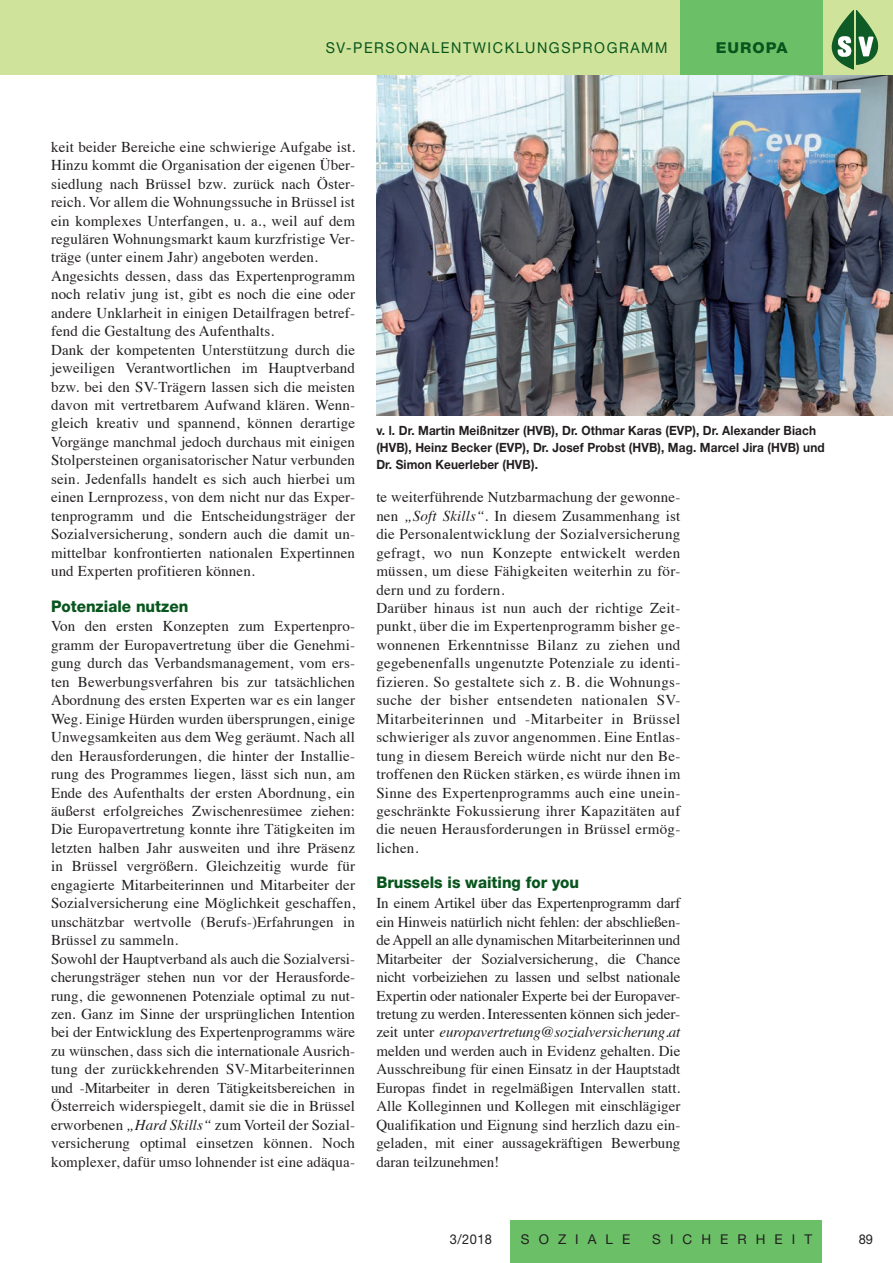
<style>
.page{position:relative;width:893px;height:1263px;background:#fff}
.page>*{position:absolute;margin:0;border:0;box-sizing:border-box;transform-origin:0 0}
.t1{font:800 16.05px "Helvetica Neue";color:#08551e;scale:.95 1}
.t2{font:15px/18.5px "Times";letter-spacing:.01em;color:#231f20}
.t3{font:15px "Helvetica Neue LT Std";letter-spacing:.11em;color:#08551e;scale:.95 1}
.t4{font:800 15px "Helvetica Neue LT Std";letter-spacing:.06em;color:#08551e;scale:1.05 1}
.t5{font:13.5px "Helvetica Neue LT Std";letter-spacing:.67em;color:#231f20}
.t6{font:13.5px "Helvetica Neue LT Std";letter-spacing:.67em;color:#231f20;scale:.95 1}
.t7{font:700 12.75px/17px "Helvetica Neue";letter-spacing:.01em;color:#231f20;scale:.93 1}
.s1{font-style:italic}
</style>
<div class="page">
<div style="left:510px;top:1220px;width:312px;height:43px;background:#6bc067"></div>
<img style="left:376px;top:74px;width:517px;height:342px">
<div style="left:0;top:0;width:893px;height:74px;background:#d0e39a"></div>
<div style="left:680px;top:0;width:143px;height:74px;background:#6bc067"></div>
<img style="left:856px;top:10px;width:22px;height:55px">
<p class="t3" style="left:326px;top:39px;width:361px">SV-PERSONALENTWICKLUNGSPROGRAMM</p>
<p class="t4" style="left:716px;top:39px;width:70px">EUROPA</p>
<p class="t2" style="left:51px;top:136px;width:306px">keit beider Bereiche eine schwierige Aufgabe ist.<br>Hinzu kommt die Organisation der eigenen Über&shy;siedlung nach Brüssel bzw. zurück nach Öster&shy;reich. Vor allem die Wohnungssuche in Brüssel ist ein komplexes Unterfangen, u. a., weil auf dem regulären Wohnungsmarkt kaum kurzfristige Ver&shy;träge (unter einem Jahr) angeboten werden.<br>Angesichts dessen, dass das Expertenprogramm noch relativ jung ist, gibt es noch die eine oder andere Unklarheit in einigen Detailfragen betref&shy;fend die Gestaltung des Aufenthalts.<br>Dank der kompetenten Unterstützung durch die jeweiligen Verantwortlichen im Hauptverband bzw. bei den SV-Trägern lassen sich die meisten davon mit vertretbarem Aufwand klären. Wenn&shy;gleich kreativ und spannend, können derartige Vorgänge manchmal jedoch durchaus mit einigen Stolpersteinen organisatorischer Natur verbunden sein. Jedenfalls handelt es sich auch hierbei um einen Lernprozess, von dem nicht nur das Exper&shy;tenprogramm und die Entscheidungsträger der Sozialversicherung, sondern auch die damit un&shy;mittelbar konfrontierten nationalen Expertinnen und Experten profitieren können.</p>
<p class="t1" style="left:51px;top:596px;width:146px">Potenziale nutzen</p>
<p class="t2" style="left:51px;top:616px;width:306px">Von den ersten Konzepten zum Expertenpro&shy;gramm der Europavertretung über die Genehmi&shy;gung durch das Verbandsmanagement, vom ers&shy;ten Bewerbungsverfahren bis zur tatsächlichen Abordnung des ersten Experten war es ein langer Weg. Einige Hürden wurden übersprungen, einige Unwegsamkeiten aus dem Weg geräumt. Nach all den Herausforderungen, die hinter der Installie&shy;rung des Programmes liegen, lässt sich nun, am Ende des Aufenthalts der ersten Abordnung, ein äußerst erfolgreiches Zwischenresümee ziehen:<br>Die Europavertretung konnte ihre Tätigkeiten im letzten halben Jahr ausweiten und ihre Präsenz in Brüssel vergrößern. Gleichzeitig wurde für engagierte Mitarbeiterinnen und Mitarbeiter der Sozialversicherung eine Möglichkeit geschaffen, unschätzbar wertvolle (Berufs-)Erfahrungen in Brüssel zu sammeln.<br>Sowohl der Hauptverband als auch die Sozialversi&shy;cherungsträger stehen nun vor der Herausforde&shy;rung, die gewonnenen Potenziale optimal zu nut&shy;zen. Ganz im Sinne der ursprünglichen Intention bei der Entwicklung des Expertenprogramms wäre zu wünschen, dass sich die internationale Ausrich&shy;tung der zurückkehrenden SV-Mitarbeiterinnen und -Mitarbeiter in deren Tätigkeitsbereichen in Österreich widerspiegelt, damit sie die in Brüssel erworbenen <span class="s1">„Hard Skills“</span> zum Vorteil der Sozial&shy;versicherung optimal einsetzen können. Noch komplexer, dafür umso lohnender ist eine adäqua-</p>
<p class="t7" style="left:376px;top:422px;width:484px">v. l. Dr. Martin Meißnitzer (HVB), Dr. Othmar Karas (EVP), Dr. Alexander Biach (HVB), Heinz Becker (EVP), Dr. Josef Probst (HVB), Mag. Marcel Jira (HVB) und<br>Dr. Simon Keuerleber (HVB).</p>
<p class="t2" style="left:376px;top:487px;width:306px">te weiterführende Nutzbarmachung der gewonne&shy;nen <span class="s1">„Soft Skills“.</span> In diesem Zusammenhang ist die Personalentwicklung der Sozialversicherung gefragt, wo nun Konzepte entwickelt werden müssen, um diese Fähigkeiten weiterhin zu för&shy;dern und zu fordern.<br>Darüber hinaus ist nun auch der richtige Zeit&shy;punkt, über die im Expertenprogramm bisher ge&shy;wonnenen Erkenntnisse Bilanz zu ziehen und gegebenenfalls ungenutzte Potenziale zu identi&shy;fizieren. So gestaltete sich z. B. die Wohnungs&shy;suche der bisher entsendeten nationalen SV-Mitarbeiterinnen und -Mitarbeiter in Brüssel schwieriger als zuvor angenommen. Eine Entlas&shy;tung in diesem Bereich würde nicht nur den Be&shy;troffenen den Rücken stärken, es würde ihnen im Sinne des Expertenprogramms auch eine unein&shy;geschränkte Fokussierung ihrer Kapazitäten auf die neuen Herausforderungen in Brüssel ermög&shy;lichen.</p>
<p class="t1" style="left:376px;top:873px;width:215px">Brussels is waiting for you</p>
<p class="t2" style="left:376px;top:893px;width:306px;text-align:justify">In einem Artikel über das Expertenprogramm darf ein Hinweis natürlich nicht fehlen: der abschließen&shy;de Appell an alle dynamischen Mitarbeiterinnen und Mitarbeiter der Sozialversicherung, die Chance nicht vorbeiziehen zu lassen und selbst nationale Expertin oder nationaler Experte bei der Europaver&shy;tretung zu werden. Interessenten können sich jeder&shy;zeit unter <span class="s1">europavertretung@sozialversicherung.at </span>melden und werden auch in Evidenz gehalten. Die Ausschreibung für einen Einsatz in der Hauptstadt Europas findet in regelmäßigen Intervallen statt.<br>Alle Kolleginnen und Kollegen mit einschlägiger Qualifikation und Eignung sind herzlich dazu ein&shy;geladen, mit einer aussagekräftigen Bewerbung daran teilzunehmen!</p>
<p class="t6" style="left:450px;top:1231px;width:46px">3/2018</p>
<p class="t5" style="left:521px;top:1231px;width:111px">SOZIALE</p>
<p class="t5" style="left:652px;top:1231px;width:161px">SICHERHEIT</p>
<p class="t6" style="left:859px;top:1231px;width:17px">89</p>
</div>
